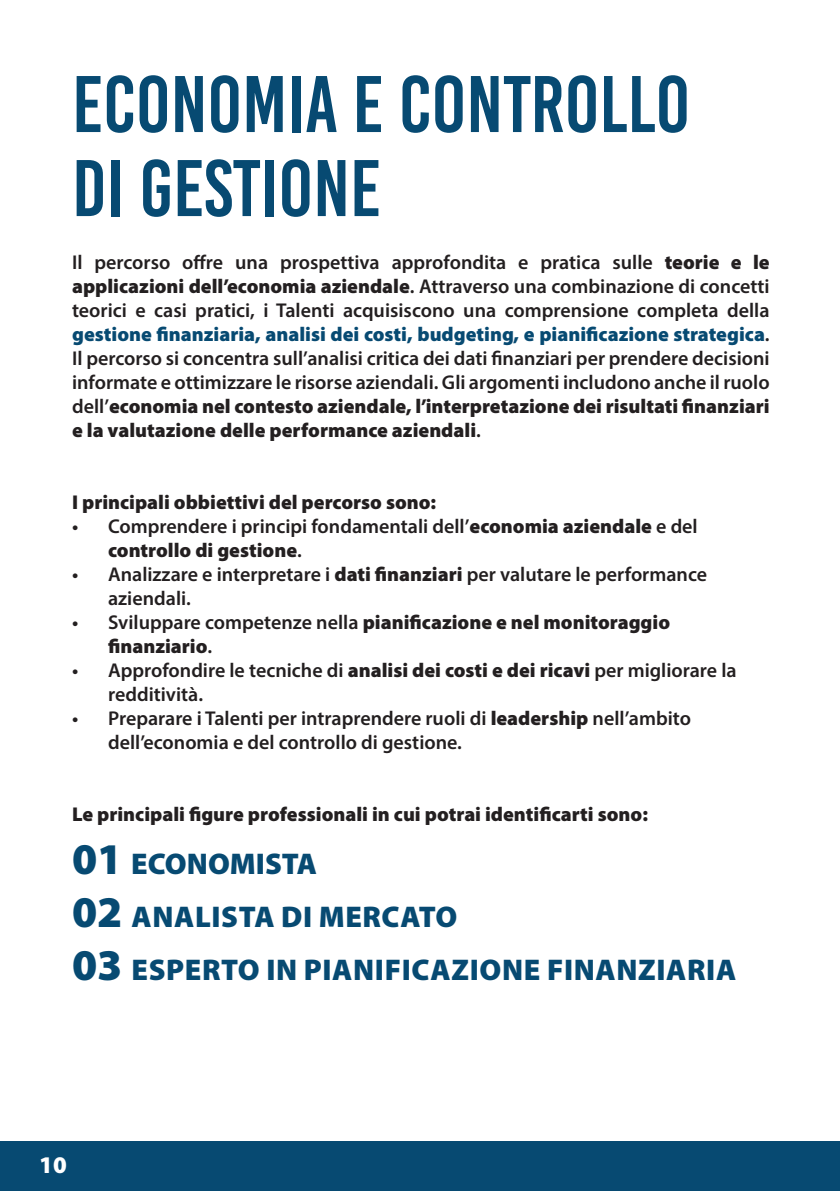
<style>
.page{position:relative;width:840px;height:1191px;background:#fff}
.page>*{position:absolute;margin:0;border:0;box-sizing:border-box;transform-origin:0 0}
.t1{font:80px/84px "Bebas Kai";color:#074a72}
.t2{font:900 30px/52.8px "Myriad Pro";letter-spacing:.02em;color:#074a72}
.t3{font:24px "Myriad Pro";color:#fff}
.t4{font:900 24px "Myriad Pro";color:#fff}
.t5{font:600 20px/24px "Myriad Pro";color:#231f20}
.t6{font:900 20px/24px "Myriad Pro";color:#231f20}
.s1{font-weight:900}
.s2{font-weight:900;color:#074a72}
.s3{font-weight:600}
.s4{font-size:44px}
</style>
<div class="page">
<div style="left:0;top:1141px;width:839px;height:50px;background:#074a72"></div>
<h1 class="t1" style="left:72px;top:63px;width:619px">ECONOMIA E CONTROLLO<br>DI GESTIONE</h1>
<p class="t5" style="left:72px;top:250px;width:698px;text-align:justify">Il percorso offre una prospettiva approfondita e pratica sulle <span class="s1">teorie e le applicazioni dell’economia aziendale</span>. Attraverso una combinazione di concetti teorici e casi pratici, i Talenti acquisiscono una comprensione completa della <span class="s2">gestione finanziaria, analisi dei costi, budgeting, e pianificazione strategica</span>.<br>Il percorso si concentra sull’analisi critica dei dati finanziari per prendere decisioni informate e ottimizzare le risorse aziendali. Gli argomenti includono anche il ruolo dell’<span class="s1">economia nel contesto aziendale, l’interpretazione dei risultati finanziari e la valutazione delle performance aziendali</span>.</p>
<p class="t6" style="left:72px;top:489px;width:365px">I principali obbiettivi del percorso sono:</p>
<p class="t5" style="left:108px;top:514px;width:591px;text-indent:-36px">• Comprendere i principi fondamentali dell’<span class="s1">economia aziendale</span> e del <span class="s1">controllo di gestione</span>.</p>
<p class="t5" style="left:108px;top:562px;width:600px;text-indent:-36px">• Analizzare e interpretare i <span class="s1">dati finanziari</span> per valutare le performance aziendali.</p>
<p class="t6" style="left:108px;top:609px;width:563px;text-indent:-36px"><span class="s3">• Sviluppare competenze nella</span> pianificazione e nel monitoraggio finanziario<span class="s3">.</span></p>
<p class="t5" style="left:108px;top:658px;width:629px;text-indent:-36px">• Approfondire le tecniche di <span class="s1">analisi dei costi e dei ricavi</span> per migliorare la redditività.</p>
<p class="t5" style="left:108px;top:706px;width:584px;text-indent:-36px">• Preparare i Talenti per intraprendere ruoli di <span class="s1">leadership</span> nell’ambito dell’economia e del controllo di gestione.</p>
<p class="t6" style="left:72px;top:801px;width:577px">Le principali figure professionali in cui potrai identificarti sono:</p>
<h2 class="t2" style="left:72px;top:836px;width:665px"><span class="s4">01</span> ECONOMISTA<br><span class="s4">02</span> ANALISTA DI MERCATO<br><span class="s4">03</span> ESPERTO IN PIANIFICAZIONE FINANZIARIA</h2>
<p class="t4" style="left:39px;top:1149px;width:29px">10</p>
<p class="t3" style="left:28px;top:1156px;width:26px">10</p>
</div>
